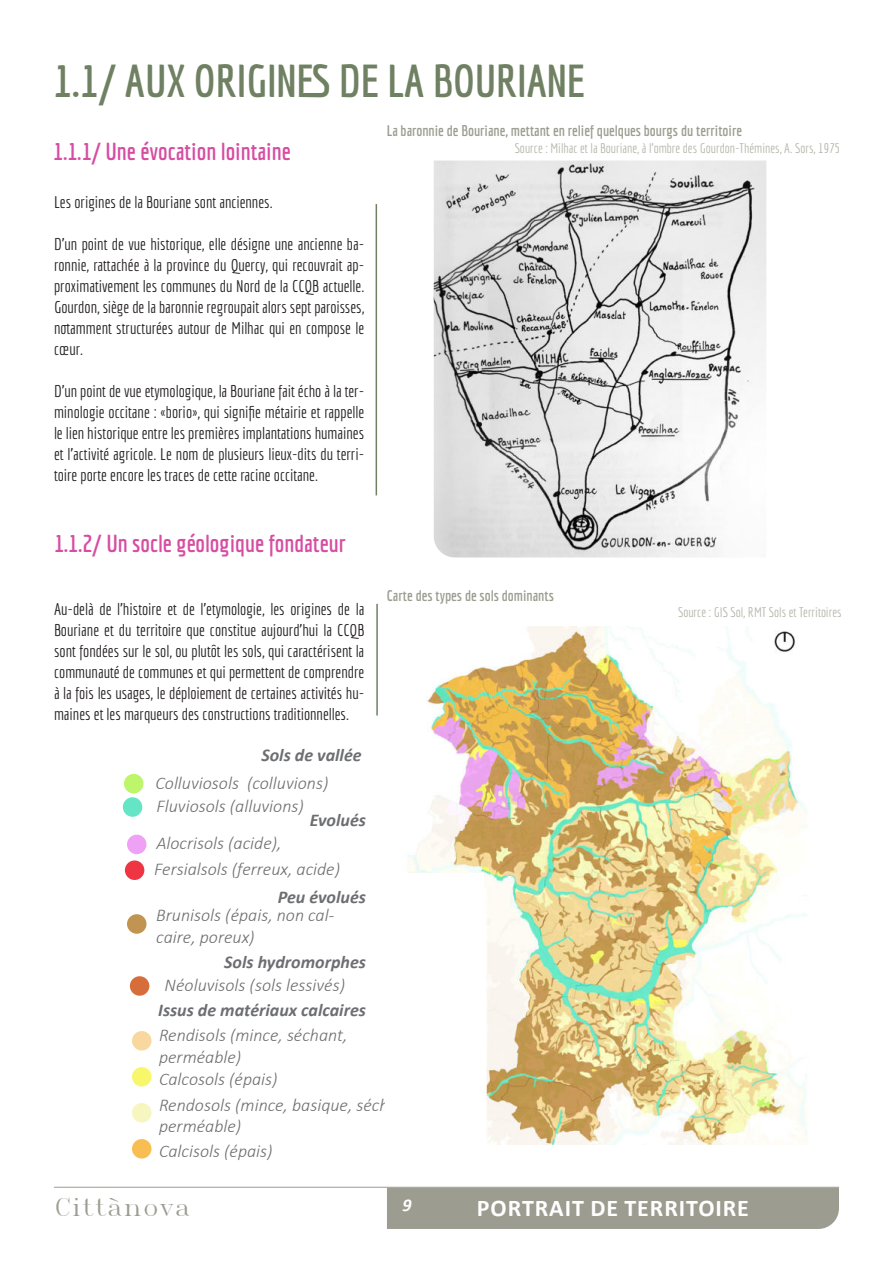
<style>
.page{position:relative;width:893px;height:1263px;background:#fff}
.page>*{position:absolute;margin:0;border:0;box-sizing:border-box;transform-origin:0 0}
.t1{font:700 45px "Economica";color:#6f8162}
.t2{font:700 24px "Economica";color:#d64da2}
.t3{font:700 24px "Calibri";letter-spacing:.04em;color:#fff}
.t4{font:24px "Roman T";letter-spacing:-.01em;color:#9b9d91}
.t5{font:italic 300 18px/21.6px "Calibri";color:#6d6e71}
.t6{font:italic 700 18px "Calibri";color:#6d6e71}
.t7{font:italic 700 18px "Calibri";color:#fff}
.t8{font:16.5px/21px "Economica";color:#231f20;text-align:justify}
.t9{font:700 15px "Economica";color:#9c9d90}
.t10{font:13.5px "Economica";color:#b5b6ab}
.s1{color:#9c9d90}
</style>
<div class="page">
<div style="left:387px;top:1188px;width:452px;height:41px;background:#9c9d90"></div>
<hr style="left:54px;top:1187px;width:785px;height:1px;background:#9c9d90">
<img style="left:434px;top:161px;width:332px;height:396px">
<div style="left:130px;top:1029px;width:23px;height:23px;background:#f8d89f;border-radius:50%"></div>
<div style="left:129px;top:1028px;width:25px;height:25px;border:3px solid #fff;border-radius:50%"></div>
<div style="left:130px;top:1065px;width:23px;height:23px;background:#f8f66a;border-radius:50%"></div>
<div style="left:129px;top:1064px;width:25px;height:25px;border:3px solid #fff;border-radius:50%"></div>
<div style="left:130px;top:1101px;width:23px;height:23px;background:#f8f6c0;border-radius:50%"></div>
<div style="left:129px;top:1100px;width:25px;height:25px;border:3px solid #fff;border-radius:50%"></div>
<div style="left:130px;top:1137px;width:23px;height:23px;background:#f8be52;border-radius:50%"></div>
<div style="left:129px;top:1136px;width:25px;height:25px;border:3px solid #fff;border-radius:50%"></div>
<div style="left:126px;top:833px;width:22px;height:23px;background:#efa2f5;border-radius:50%"></div>
<div style="left:124px;top:832px;width:26px;height:25px;border:3px solid #fff;border-radius:50%"></div>
<div style="left:126px;top:913px;width:22px;height:22px;background:#c29452;border-radius:50%"></div>
<div style="left:124px;top:911px;width:26px;height:26px;border:3px solid #fff;border-radius:50%"></div>
<div style="left:123px;top:859px;width:23px;height:22px;background:#ef3543;border-radius:50%"></div>
<div style="left:122px;top:857px;width:25px;height:26px;border:3px solid #fff;border-radius:50%"></div>
<div style="left:122px;top:772px;width:23px;height:23px;background:#bdf66a;border-radius:50%"></div>
<div style="left:121px;top:771px;width:25px;height:25px;border:3px solid #fff;border-radius:50%"></div>
<div style="left:121px;top:796px;width:23px;height:22px;background:#64e5c6;border-radius:50%"></div>
<div style="left:120px;top:794px;width:25px;height:26px;border:3px solid #fff;border-radius:50%"></div>
<div style="left:128px;top:975px;width:23px;height:22px;background:#d66e3c;border-radius:50%"></div>
<div style="left:127px;top:973px;width:25px;height:26px;border:3px solid #fff;border-radius:50%"></div>
<img style="left:408px;top:626px;width:399px;height:518px">
<div style="left:387px;top:873px;width:96px;height:271px;background:#fff"></div>
<hr style="left:376px;top:204px;width:1px;height:291px;background:#6f8162">
<hr style="left:376px;top:604px;width:2px;height:111px;background:#6f8162">
<h1 class="t1" style="left:53px;top:55px;width:533px">1.1/ AUX ORIGINES DE LA BOURIANE</h1>
<h2 class="t2" style="left:53px;top:138px;width:239px">1.1.1/ Une évocation lointaine</h2>
<p class="t9" style="left:387px;top:123px;width:357px">La baronnie de Bouriane, mettant en relief quelques bourgs du territoire</p>
<p class="t10" style="left:515px;top:140px;width:327px">Source : Milhac et la Bouriane, à l’ombre des Gourdon-Thémines, A. Sors, 1975</p>
<p class="t8" style="left:54px;top:191px;width:220px">Les origines de la Bouriane sont anciennes.</p>
<p class="t8" style="left:54px;top:233px;width:312px">D’un point de vue historique, elle désigne une ancienne ba&shy;ronnie, rattachée à la province du Quercy, qui recouvrait ap&shy;proximativement les communes du Nord de la CCQB actuelle.<br>Gourdon, siège de la baronnie regroupait alors sept paroisses, notamment structurées autour de Milhac qui en compose le cœur.</p>
<p class="t8" style="left:54px;top:380px;width:312px">D’un point de vue etymologique, la Bouriane fait écho à la ter&shy;minologie occitane : «borio», qui signifie métairie et rappelle le lien historique entre les premières implantations humaines et l’activité agricole. Le nom de plusieurs lieux-dits du terri&shy;toire porte encore les traces de cette racine occitane.</p>
<h2 class="t2" style="left:54px;top:529px;width:293px">1.1.2/ Un socle géologique fondateur</h2>
<p class="t8" style="left:54px;top:598px;width:312px">Au-delà de l’histoire et de l’etymologie, les origines de la Bouriane et du territoire que constitue aujourd’hui la CCQB sont fondées sur le sol, ou plutôt les sols, qui caractérisent la communauté de communes et qui permettent de comprendre à la fois les usages, le déploiement de certaines activités hu&shy;maines et les marqueurs des constructions traditionnelles.</p>
<p class="t6" style="left:261px;top:748px;width:102px">Sols de vallée</p>
<p class="t5" style="left:155px;top:772px;width:174px;line-height:23.4px">Colluviosols (colluvions)<br>Fluviosols (alluvions)</p>
<p class="t6" style="left:310px;top:813px;width:58px">Evolués</p>
<p class="t5" style="left:156px;top:834px;width:127px">Alocrisols (acide),</p>
<p class="t5" style="left:154px;top:860px;width:187px">Fersialsols (ferreux, acide)</p>
<p class="t6" style="left:278px;top:890px;width:90px">Peu évolués</p>
<p class="t5" style="left:156px;top:906px;width:179px">Brunisols (épais, non cal&shy;caire, poreux)</p>
<p class="t6" style="left:224px;top:956px;width:143px">Sols hydromorphes</p>
<p class="t5" style="left:165px;top:975px;width:182px">Néoluvisols (sols lessivés)</p>
<p class="t6" style="left:158px;top:1003px;width:209px">Issus de matériaux calcaires</p>
<p class="t5" style="left:159px;top:1025px;width:190px">Rendisols (mince, séchant, perméable)</p>
<p class="t9" style="left:387px;top:587px;width:168px">Carte des types de sols dominants</p>
<p class="t5" style="left:159px;top:1067px;width:259px;line-height:25.8px">Calcosols (épais)<br>Rendosols (mince, basique, séchant,</p>
<p class="t5" style="left:159px;top:1115px;width:115px;line-height:24.5px">perméable)<br>Calcisols (épais)</p>
<p class="t10" style="left:678px;top:605px;width:165px">Source : GIS Sol, RMT Sols et Territoires</p>
<h2 class="t4" style="left:54px;top:1193px;width:139px"><span class="s1">Citt</span>ànova</h2>
<h2 class="t3" style="left:477px;top:1193px;width:274px">PORTRAIT DE TERRITOIRE</h2>
<p class="t7" style="left:403px;top:1199px;width:11px">9</p>
</div>
